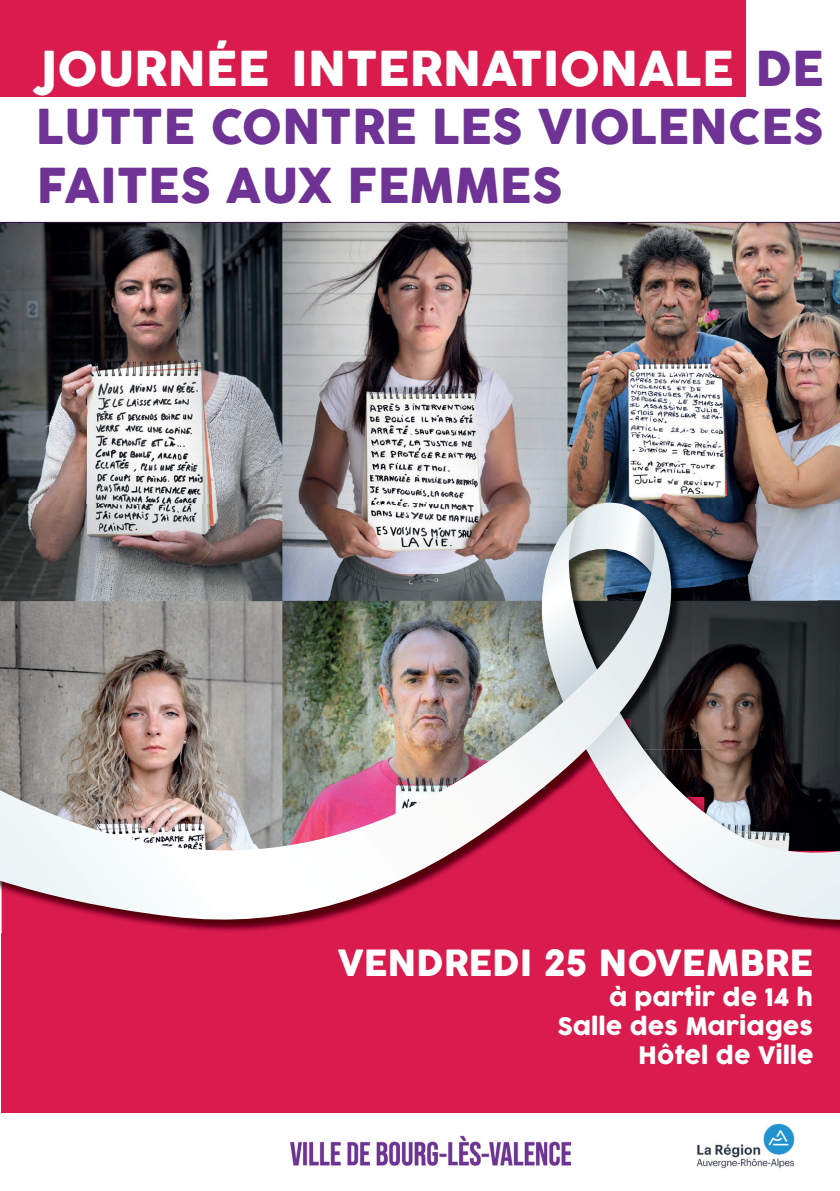
<style>
.page{position:relative;width:840px;height:1191px;background:#fff}
.page>*{position:absolute;margin:0;border:0;box-sizing:border-box;transform-origin:0 0}
.t1{font:47px/58.8px "COCOGOOSE";color:#6e3395;text-align:justify}
.t2{font:35.2px "COCOGOOSE";color:#fff}
.t3{font:23.6px "COCOGOOSE";color:#fff}
.s1{color:#fff}
</style>
<div class="page">
<div style="left:0;top:0;width:745px;height:96px;background:#d91c4d"></div>
<img style="left:0;top:223px;width:839px;height:302px">
<hr style="left:0;top:222px;width:839px;height:1px;background:#330c3d">
<div style="left:2px;top:851px;width:837px;height:261px;background:#d91c4d"></div>
<img style="left:763px;top:919px;width:76px;height:12px">
<svg style="left:547px;top:503px;width:116px;height:13px;background:#9ea6aa"></svg>
<svg style="left:501px;top:516px;width:338px;height:403px;background:#6c686d"></svg>
<img style="left:0;top:525px;width:716px;height:405px">
<img style="left:290px;top:1135px;width:280px;height:31px">
<img style="left:696px;top:1123px;width:99px;height:46px">
<p class="t1" style="left:36px;top:40px;width:788px"><span class="s1">JOURNÉE INTERNATIONALE</span> DE LUTTE CONTRE LES VIOLENCES FAITES AUX FEMMES</p>
<p class="t2" style="left:337px;top:936px;width:476px">VENDREDI 25 NOVEMBRE</p>
<p class="t3" style="left:608px;top:979px;width:206px">à partir de 14 h</p>
<p class="t3" style="left:557px;top:1008px;width:257px">Salle des Mariages</p>
<p class="t3" style="left:637px;top:1038px;width:177px">Hôtel de Ville</p>
</div>
